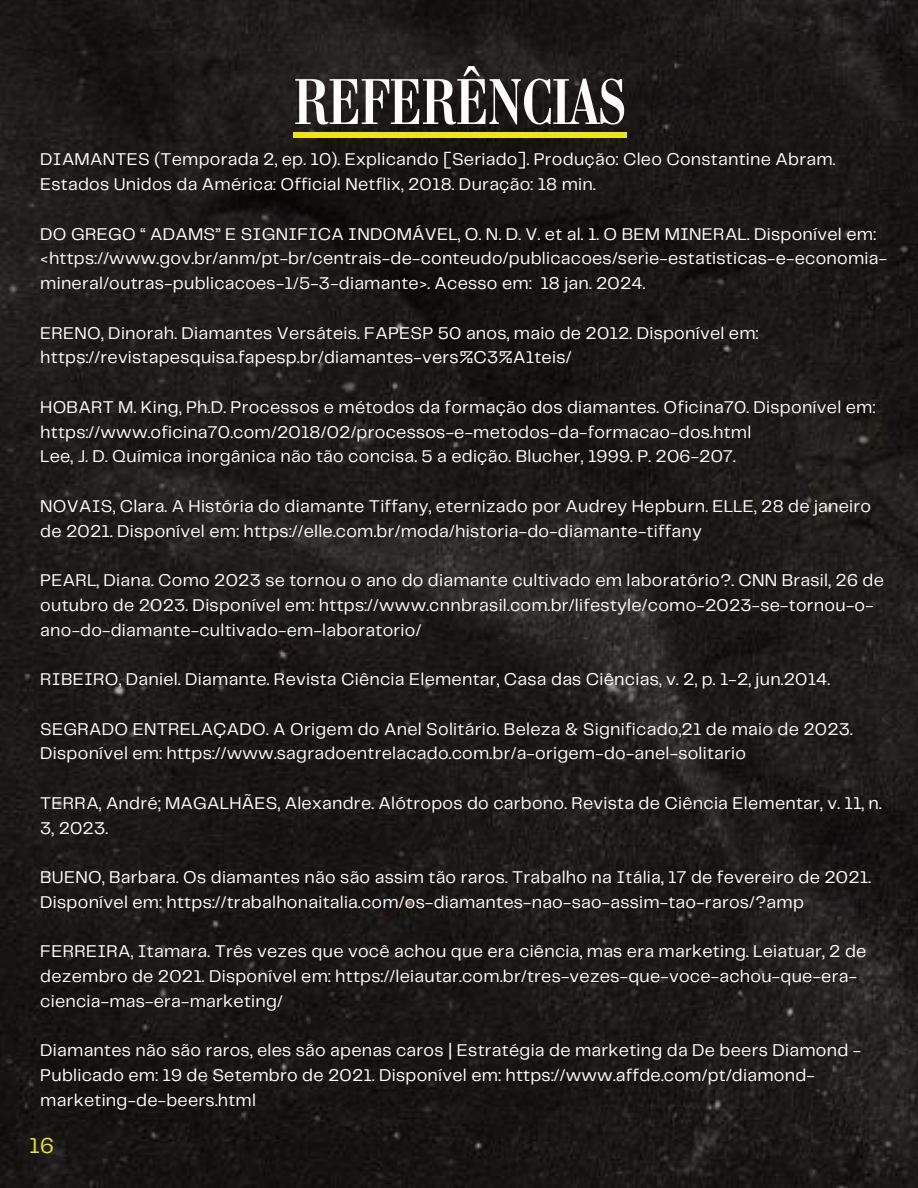
<style>
.page{position:relative;width:918px;height:1188px;background:#fff}
.page>*{position:absolute;margin:0;border:0;box-sizing:border-box;transform-origin:0 0}
.t1{font:condensed 68.4px "Bodoni";color:#fff}
.t2{font:22.35px "Telegraf";color:#eee515}
.t3{font:17.7px/24.8px "Telegraf";letter-spacing:.015em;color:#fff}
</style>
<div class="page">
<img style="left:0;top:0;width:918px;height:1188px">
<div style="left:293px;top:132px;width:334px;height:6px;background:#eee515"></div>
<h1 class="t1" style="left:292px;top:60px;width:335px">REFERÊNCIAS</h1>
<p class="t3" style="left:40px;top:148px;width:797px">DIAMANTES (Temporada 2, ep. 10). Explicando [Seriado]. Produção: Cleo Constantine Abram.<br>Estados Unidos da América: Official Netflix, 2018. Duração: 18 min.</p>
<p class="t3" style="left:40px;top:222px;width:848px">DO GREGO “ ADAMS” E SIGNIFICA INDOMÁVEL, O. N. D. V. et al. 1. O BEM MINERAL. Disponível em: &lt;https://www.gov.br/anm/pt-br/centrais-de-conteudo/publicacoes/serie-estatisticas-e-economia&shy;mineral/outras-publicacoes-1/5-3-diamante&gt;. Acesso em: 18 jan. 2024.</p>
<p class="t3" style="left:40px;top:321px;width:720px">ERENO, Dinorah. Diamantes Versáteis. FAPESP 50 anos, maio de 2012. Disponível em: https://revistapesquisa.fapesp.br/diamantes-vers%C3%A1teis/</p>
<p class="t3" style="left:40px;top:395px;width:837px">HOBART M. King, Ph.D. Processos e métodos da formação dos diamantes. Oficina70. Disponível em: https://www.oficina70.com/2018/02/processos-e-metodos-da-formacao-dos.html<br>Lee, J. D. Química inorgânica não tão concisa. 5 a edição. Blucher, 1999. P. 206-207.</p>
<p class="t3" style="left:40px;top:494px;width:832px">NOVAIS, Clara. A História do diamante Tiffany, eternizado por Audrey Hepburn. ELLE, 28 de janeiro de 2021. Disponível em: https://elle.com.br/moda/historia-do-diamante-tiffany</p>
<p class="t3" style="left:40px;top:569px;width:845px">PEARL, Diana. Como 2023 se tornou o ano do diamante cultivado em laboratório?. CNN Brasil, 26 de outubro de 2023. Disponível em: https://www.cnnbrasil.com.br/lifestyle/como-2023-se-tornou-o&shy;ano-do-diamante-cultivado-em-laboratorio/</p>
<p class="t3" style="left:40px;top:668px;width:791px">RIBEIRO, Daniel. Diamante. Revista Ciência Elementar, Casa das Ciências, v. 2, p. 1-2, jun.2014.</p>
<p class="t3" style="left:40px;top:717px;width:814px">SEGRADO ENTRELAÇADO. A Origem do Anel Solitário. Beleza &amp; Significado,21 de maio de 2023.<br>Disponível em: https://www.sagradoentrelacado.com.br/a-origem-do-anel-solitario</p>
<p class="t3" style="left:40px;top:791px;width:843px">TERRA, André; MAGALHÃES, Alexandre. Alótropos do carbono. Revista de Ciência Elementar, v. 11, n.<br>3, 2023.</p>
<p class="t3" style="left:40px;top:866px;width:832px">BUENO, Barbara. Os diamantes não são assim tão raros. Trabalho na Itália, 17 de fevereiro de 2021.<br>Disponível em: https://trabalhonaitalia.com/os-diamantes-nao-sao-assim-tao-raros/?amp</p>
<p class="t3" style="left:40px;top:940px;width:828px">FERREIRA, Itamara. Três vezes que você achou que era ciência, mas era marketing. Leiatuar, 2 de dezembro de 2021. Disponível em: https://leiautar.com.br/tres-vezes-que-voce-achou-que-era&shy;ciencia-mas-era-marketing/</p>
<p class="t3" style="left:40px;top:1039px;width:822px">Diamantes não são raros, eles são apenas caros | Estratégia de marketing da De beers Diamond -<br>Publicado em: 19 de Setembro de 2021. Disponível em: https://www.affde.com/pt/diamond&shy;marketing-de-beers.html</p>
<p class="t2" style="left:29px;top:1136px;width:26px">16</p>
</div>
